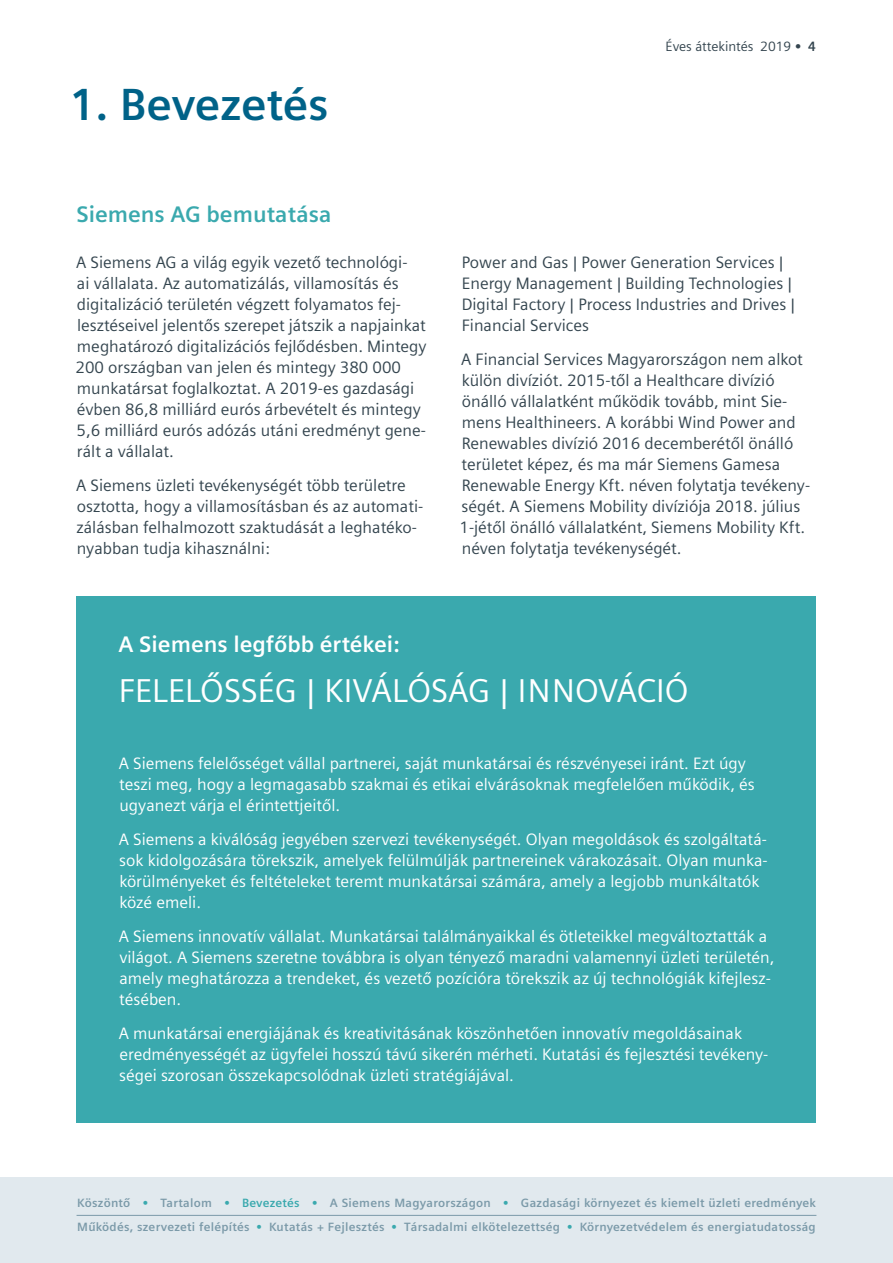
<style>
.page{position:relative;width:893px;height:1263px;background:#fff}
.page>*{position:absolute;margin:0;border:0;box-sizing:border-box;transform-origin:0 0}
.t1{font:700 45px "Siemens Sans";letter-spacing:-.005em;color:#006288}
.t2{font:33px "Siemens Sans";letter-spacing:-.005em;color:#fff}
.t3{font:700 22.5px "Siemens Sans";color:#fff}
.t4{font:700 22.5px "Siemens Sans";color:#3aa9ae}
.t5{font:16.5px/21px "Siemens Sans";color:#34454f}
.t6{font:16.5px/21px "Siemens Sans";color:#fff}
.t7{font:13.5px "Siemens Sans";color:#34454f}
.t8{font:700 12px/24px "Siemens Sans";letter-spacing:.02em;color:#7b9aa9}
.s1{font-weight:700}
.s2{color:#3aa9ae}
</style>
<div class="page">
<div style="left:0;top:1178px;width:893px;height:85px;background:#e1e9ee"></div>
<hr style="left:77px;top:1215px;width:739px;height:1px;background:#7b9aa9">
<div style="left:77px;top:596px;width:739px;height:527px;background:#3aa9ae"></div>
<h1 class="t1" style="left:70px;top:78px;width:261px">1. Bevezetés</h1>
<h3 class="t4" style="left:76px;top:201px;width:257px">Siemens AG bemutatása</h3>
<p class="t5" style="left:76px;top:252px;width:352px">A Siemens AG a világ egyik vezető technológi-<br>ai vállalata. Az automatizálás, villamosítás és digitalizáció területén végzett folyamatos fej&shy;lesztéseivel jelentős szerepet játszik a napjainkat meghatározó digitalizációs fejlődésben. Mintegy 200 országban van jelen és mintegy 380 000 munkatársat foglalkoztat. A 2019-es gazdasági évben 86,8 milliárd eurós árbevételt és mintegy 5,6 milliárd eurós adózás utáni eredményt gene&shy;rált a vállalat.</p>
<p class="t5" style="left:76px;top:475px;width:349px">A Siemens üzleti tevékenységét több területre osztotta, hogy a villamosításban és az automati&shy;zálásban felhalmozott szaktudását a leghatéko&shy;nyabban tudja kihasználni:</p>
<p class="t7" style="left:666px;top:39px;width:152px">Éves áttekintés 2019 <span class="s1">• 4</span></p>
<p class="t5" style="left:462px;top:252px;width:335px">Power and Gas | Power Generation Services | Energy Management | Building Technologies | Digital Factory | Process Industries and Drives | Financial Services</p>
<p class="t5" style="left:459px;top:349px;width:352px">A Financial Services Magyarországon nem alkot külön divíziót. 2015-től a Healthcare divízió önálló vállalatként működik tovább, mint Sie&shy;mens Healthineers. A korábbi Wind Power and Renewables divízió 2016 decemberétől önálló területet képez, és ma már Siemens Gamesa Renewable Energy Kft. néven folytatja tevékeny&shy;ségét. A Siemens Mobility divíziója 2018. július 1-jétől önálló vállalatként, Siemens Mobility Kft. néven folytatja tevékenységét.</p>
<h3 class="t3" style="left:119px;top:631px;width:283px">A Siemens legfőbb értékei:</h3>
<h2 class="t2" style="left:119px;top:672px;width:571px">FELELŐSSÉG | KIVÁLÓSÁG | INNOVÁCIÓ</h2>
<p class="t6" style="left:119px;top:753px;width:638px">A Siemens felelősséget vállal partnerei, saját munkatársai és részvényesei iránt. Ezt úgy teszi meg, hogy a legmagasabb szakmai és etikai elvárásoknak megfelelően működik, és ugyanezt várja el érintettjeitől.</p>
<p class="t6" style="left:119px;top:829px;width:650px">A Siemens a kiválóság jegyében szervezi tevékenységét. Olyan megoldások és szolgáltatá&shy;sok kidolgozására törekszik, amelyek felülmúlják partnereinek várakozásait. Olyan munka&shy;körülményeket és feltételeket teremt munkatársai számára, amely a legjobb munkáltatók közé emeli.</p>
<p class="t6" style="left:119px;top:926px;width:657px">A Siemens innovatív vállalat. Munkatársai találmányaikkal és ötleteikkel megváltoztatták a világot. A Siemens szeretne továbbra is olyan tényező maradni valamennyi üzleti területén, amely meghatározza a trendeket, és vezető pozícióra törekszik az új technológiák kifejlesz&shy;tésében.</p>
<p class="t6" style="left:119px;top:1022px;width:651px">A munkatársai energiájának és kreativitásának köszönhetően innovatív megoldásainak eredményességét az ügyfelei hosszú távú sikerén mérheti. Kutatási és fejlesztési tevékeny&shy;ségei szorosan összekapcsolódnak üzleti stratégiájával.</p>
<p class="t8" style="left:77px;top:1190px;width:740px">Köszöntő <span class="s2">•</span> Tartalom <span class="s2">• Bevezetés •</span> A Siemens Magyarországon <span class="s2">•</span> Gazdasági környezet és kiemelt üzleti eredmények<br>Működés, szervezeti felépítés <span class="s2">•</span> Kutatás + Fejlesztés <span class="s2">•</span> Társadalmi elkötelezettség <span class="s2">•</span> Környezetvédelem és energiatudatosság</p>
</div>
